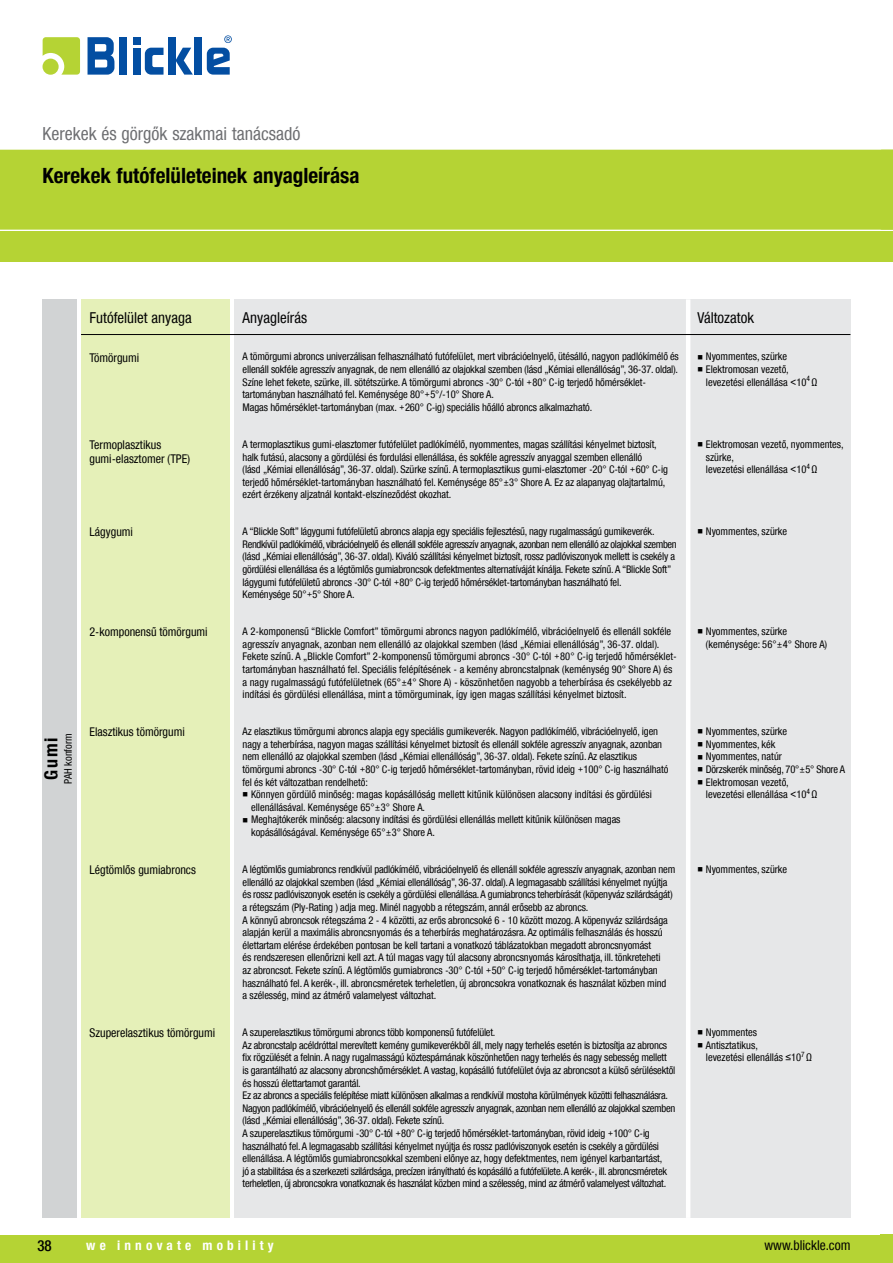
<style>
.page{position:relative;width:893px;height:1263px;background:#fff}
.page>*{position:absolute;margin:0;border:0;box-sizing:border-box;transform-origin:0 0}
.t1{font:700 21px "Blickle Sans Global";color:#000}
.t2{font:18px "Blickle Sans Global";color:#6d6e71}
.t3{font:700 18px "Blickle Sans Global";color:#000}
.t4{font:15px "Blickle Sans Global";color:#000}
.t5{font:500 15px "Blickle Sans Global";color:#000}
.t6{font:13.5px "Blickle Sans Global";color:#000}
.t7{font:700 13.2px "Blickle Sans Global";letter-spacing:.315em;color:#fff}
.t8{font:12px/14.4px "Blickle Sans Global";color:#000}
.t9{font:10.5px/12.6px "Blickle Sans Global";letter-spacing:-.01em;color:#000}
</style>
<div class="page">
<div style="left:0;top:1235px;width:893px;height:28px;background:#b5d334"></div>
<div style="left:0;top:150px;width:880px;height:80px;background:#b5d334"></div>
<div style="left:0;top:231px;width:893px;height:31px;background:#b5d334"></div>
<svg style="left:880px;top:150px;width:13px;height:80px"></svg>
<svg style="left:43px;top:37px;width:37px;height:38px"></svg>
<div style="left:119px;top:37px;width:8px;height:38px;background:#034ea2"></div>
<div style="left:133px;top:48px;width:7px;height:27px;background:#034ea2"></div>
<div style="left:133px;top:37px;width:7px;height:8px;background:#034ea2"></div>
<svg style="left:176px;top:48px;width:17px;height:27px"></svg>
<svg style="left:145px;top:48px;width:19px;height:27px"></svg>
<div style="left:195px;top:37px;width:7px;height:38px;background:#034ea2"></div>
<div style="left:168px;top:37px;width:7px;height:38px;background:#034ea2"></div>
<svg style="left:88px;top:37px;width:26px;height:38px"></svg>
<div style="left:43px;top:59px;width:16px;height:16px;background:#b5d334;border-radius:50%"></div>
<svg style="left:207px;top:35px;width:25px;height:40px"></svg>
<div style="left:81px;top:299px;width:149px;height:919px;background:#e5f0b8"></div>
<div style="left:234px;top:299px;width:616px;height:919px;background:#e6e7e8"></div>
<hr style="left:686px;top:299px;width:4px;height:919px;background:#fff">
<hr style="left:81px;top:334px;width:769px;height:1px;background:#000">
<div style="left:43px;top:299px;width:34px;height:919px;background:#d1d3d4"></div>
<h2 class="t2" style="left:43px;top:123px;width:259px">Kerekek és görgők szakmai tanácsadó</h2>
<h1 class="t1" style="left:43px;top:163px;width:319px">Kerekek futófelületeinek anyagleírása</h1>
<h3 class="t4" style="left:90px;top:309px;width:104px">Futófelület anyaga</h3>
<p class="t8" style="left:90px;top:350px;width:51px">Tömörgumi</p>
<p class="t9" style="left:243px;top:350px;width:438px">A tömörgumi abroncs univerzálisan felhasználható futófelület, mert vibrációelnyelő, ütésálló, nagyon padlókímélő és ellenáll sokféle agresszív anyagnak, de nem ellenálló az olajokkal szemben (lásd „Kémiai ellenállóság”, 36-37. oldal).<br>Színe lehet fekete, szürke, ill. sötétszürke. A tömörgumi abroncs -30° C-tól +80° C-ig terjedő hőmérséklet&shy;tartományban használható fel. Keménysége 80°+5°/-10° Shore A.<br>Magas hőmérséklet-tartományban (max. +260° C-ig) speciális hőálló abroncs alkalmazható.</p>
<p class="t9" style="left:706px;top:350px;width:113px">Nyommentes, szürke<br>Elektromosan vezető, levezetési ellenállása &lt;10<sup>4</sup> Ω</p>
<h3 class="t4" style="left:243px;top:309px;width:66px">Anyagleírás</h3>
<h3 class="t4" style="left:697px;top:309px;width:58px">Változatok</h3>
<p class="t8" style="left:90px;top:438px;width:102px">Termoplasztikus gumi-elasztomer (TPE)</p>
<p class="t9" style="left:243px;top:438px;width:427px">A termoplasztikus gumi-elasztomer futófelület padlókímélő, nyommentes, magas szállítási kényelmet biztosít, halk futású, alacsony a gördülési és fordulási ellenállása, és sokféle agresszív anyaggal szemben ellenálló<br>(lásd „Kémiai ellenállóság”, 36-37. oldal). Szürke színű. A termoplasztikus gumi-elasztomer -20° C-tól +60° C-ig terjedő hőmérséklet-tartományban használható fel. Keménysége 85°±3° Shore A. Ez az alapanyag olajtartalmú, ezért érzékeny aljzatnál kontakt-elszíneződést okozhat.</p>
<p class="t9" style="left:706px;top:438px;width:139px">Elektromosan vezető, nyommentes, szürke,<br>levezetési ellenállása &lt;10<sup>4</sup> Ω</p>
<p class="t8" style="left:90px;top:525px;width:45px">Lágygumi</p>
<p class="t9" style="left:706px;top:525px;width:83px">Nyommentes, szürke</p>
<p class="t9" style="left:243px;top:525px;width:435px">A “Blickle Soft” lágygumi futófelületű abroncs alapja egy speciális fejlesztésű, nagy rugalmasságú gumikeverék.<br>Rendkívül padlókímélő, vibrációelnyelő és ellenáll sokféle agresszív anyagnak, azonban nem ellenálló az olajokkal szemben (lásd „Kémiai ellenállóság”, 36-37. oldal). Kiváló szállítási kényelmet biztosít, rossz padlóviszonyok mellett is csekély a gördülési ellenállása és a légtömlős gumiabroncsok defektmentes alternatíváját kínálja. Fekete színű. A “Blickle Soft” lágygumi futófelületű abroncs -30° C-tól +80° C-ig terjedő hőmérséklet-tartományban használható fel.<br>Keménysége 50°+5° Shore A.</p>
<p class="t9" style="left:62px;top:784px;width:52px;rotate:-90deg">PAH konform</p>
<h2 class="t3" style="left:41px;top:780px;width:44px;rotate:-90deg">Gumi</h2>
<p class="t8" style="left:90px;top:625px;width:120px">2-komponensű tömörgumi</p>
<p class="t8" style="left:90px;top:725px;width:97px">Elasztikus tömörgumi</p>
<p class="t9" style="left:243px;top:625px;width:436px">A 2-komponensű “Blickle Comfort” tömörgumi abroncs nagyon padlókímélő, vibrációelnyelő és ellenáll sokféle agresszív anyagnak, azonban nem ellenálló az olajokkal szemben (lásd „Kémiai ellenállóság”, 36-37. oldal).<br>Fekete színű. A „Blickle Comfort” 2-komponensű tömörgumi abroncs -30° C-tól +80° C-ig terjedő hőmérséklet&shy;tartományban használható fel. Speciális felépítésének - a kemény abroncstalpnak (keménység 90° Shore A) és a nagy rugalmasságú futófelületnek (65°±4° Shore A) - köszönhetően nagyobb a teherbírása és csekélyebb az indítási és gördülési ellenállása, mint a tömörguminak, így igen magas szállítási kényelmet biztosít.</p>
<p class="t9" style="left:706px;top:625px;width:123px">Nyommentes, szürke (keménysége: 56°±4° Shore A)</p>
<p class="t9" style="left:243px;top:725px;width:417px">Az elasztikus tömörgumi abroncs alapja egy speciális gumikeverék. Nagyon padlókímélő, vibrációelnyelő, igen</p>
<p class="t9" style="left:243px;top:738px;width:421px">nagy a teherbírása, nagyon magas szállítási kényelmet biztosít és ellenáll sokféle agresszív anyagnak, azonban</p>
<p class="t9" style="left:243px;top:750px;width:396px">nem ellenálló az olajokkal szemben (lásd „Kémiai ellenállóság”, 36-37. oldal). Fekete színű. Az elasztikus</p>
<p class="t9" style="left:243px;top:763px;width:427px">tömörgumi abroncs -30° C-tól +80° C-ig terjedő hőmérséklet-tartományban, rövid ideig +100° C-ig használható</p>
<p class="t9" style="left:243px;top:776px;width:127px">fel és két változatban rendelhető:</p>
<p class="t9" style="left:251px;top:788px;width:402px">Könnyen gördülő minőség: magas kopásállóság mellett kitűnik különösen alacsony indítási és gördülési</p>
<p class="t9" style="left:251px;top:801px;width:175px">ellenállásával. Keménysége 65°±3° Shore A.</p>
<p class="t9" style="left:251px;top:813px;width:371px">Meghajtókerék minőség: alacsony indítási és gördülési ellenállás mellett kitűnik különösen magas</p>
<p class="t9" style="left:251px;top:826px;width:185px">kopásállóságával. Keménysége 65°±3° Shore A.</p>
<p class="t9" style="left:706px;top:725px;width:141px">Nyommentes, szürke<br>Nyommentes, kék<br>Nyommentes, natúr<br>Dörzskerék minőség, 70°±5° Shore A<br>Elektromosan vezető,<br>levezetési ellenállása &lt;10<sup>4</sup> Ω</p>
<p class="t8" style="left:90px;top:863px;width:108px">Légtömlős gumiabroncs</p>
<p class="t9" style="left:706px;top:863px;width:83px">Nyommentes, szürke</p>
<p class="t9" style="left:243px;top:863px;width:434px">A légtömlős gumiabroncs rendkívül padlókímélő, vibrációelnyelő és ellenáll sokféle agresszív anyagnak, azonban nem ellenálló az olajokkal szemben (lásd „Kémiai ellenállóság”, 36-37. oldal). A legmagasabb szállítási kényelmet nyújtja és rossz padlóviszonyok esetén is csekély a gördülési ellenállása.A gumiabroncs teherbírását (köpenyváz szilárdságát) a rétegszám (Ply-Rating ) adja meg. Minél nagyobb a rétegszám, annál erősebb az abroncs.<br>A könnyű abroncsok rétegszáma 2 - 4 közötti, az erős abroncsoké 6 - 10 között mozog. A köpenyváz szilárdsága alapján kerül a maximális abroncsnyomás és a teherbírás meghatározásra. Az optimális felhasználás és hosszú élettartam elérése érdekében pontosan be kell tartani a vonatkozó táblázatokban megadott abroncsnyomást<br>és rendszeresen ellenőrizni kell azt. A túl magas vagy túl alacsony abroncsnyomás károsíthatja, ill. tönkreteheti<br>az abroncsot. Fekete színű. A légtömlős gumiabroncs -30° C-tól +50° C-ig terjedő hőmérséklet-tartományban használható fel. A kerék-, ill. abroncsméretek terheletlen, új abroncsokra vonatkoznak és használat közben mind<br>a szélesség, mind az átmérő valamelyest változhat.</p>
<p class="t9" style="left:243px;top:1026px;width:434px">A szuperelasztikus tömörgumi abroncs több komponensű futófelület.<br>Az abroncstalp acéldróttal merevített kemény gumikeverékből áll, mely nagy terhelés esetén is biztosítja az abroncs fix rögzülését a felnin.A nagy rugalmasságú köztespárnának köszönhetően nagy terhelés és nagy sebesség mellett is garantálható az alacsony abroncshőmérséklet.A vastag, kopásálló futófelület óvja az abroncsot a külső sérülésektől és hosszú élettartamot garantál.<br>Ez az abroncs a speciális felépítése miatt különösen alkalmas a rendkívül mostoha körülmények közötti felhasználásra.<br>Nagyon padlókímélő, vibrációelnyelő és ellenáll sokféle agresszív anyagnak, azonban nem ellenálló az olajokkal szemben (lásd „Kémiai ellenállóság”, 36-37. oldal). Fekete színű.<br>A szuperelasztikus tömörgumi -30° C-tól +80° C-ig terjedő hőmérséklet-tartományban, rövid ideig +100° C-ig használható fel. A legmagasabb szállítási kényelmet nyújtja és rossz padlóviszonyok esetén is csekély a gördülési ellenállása. A légtömlős gumiabroncsokkal szembeni előnye az, hogy defektmentes, nem igényel karbantartást,<br>jó a stabilitása és a szerkezeti szilárdsága, precízen irányítható és kopásálló a futófelülete.A kerék-, ill. abroncsméretek terheletlen, új abroncsokra vonatkoznak és használat közben mind a szélesség, mind az átmérő valamelyest változhat.</p>
<p class="t8" style="left:90px;top:1026px;width:127px">Szuperelasztikus tömörgumi</p>
<p class="t9" style="left:706px;top:1026px;width:107px">Nyommentes<br>Antisztatikus,<br>levezetési ellenállás ≤10<sup>7</sup> Ω</p>
<h3 class="t5" style="left:37px;top:1237px;width:16px">38</h3>
<p class="t7" style="left:86px;top:1238px;width:189px">we innovate mobility</p>
<p class="t6" style="left:765px;top:1238px;width:87px">www.blickle.com</p>
</div>
